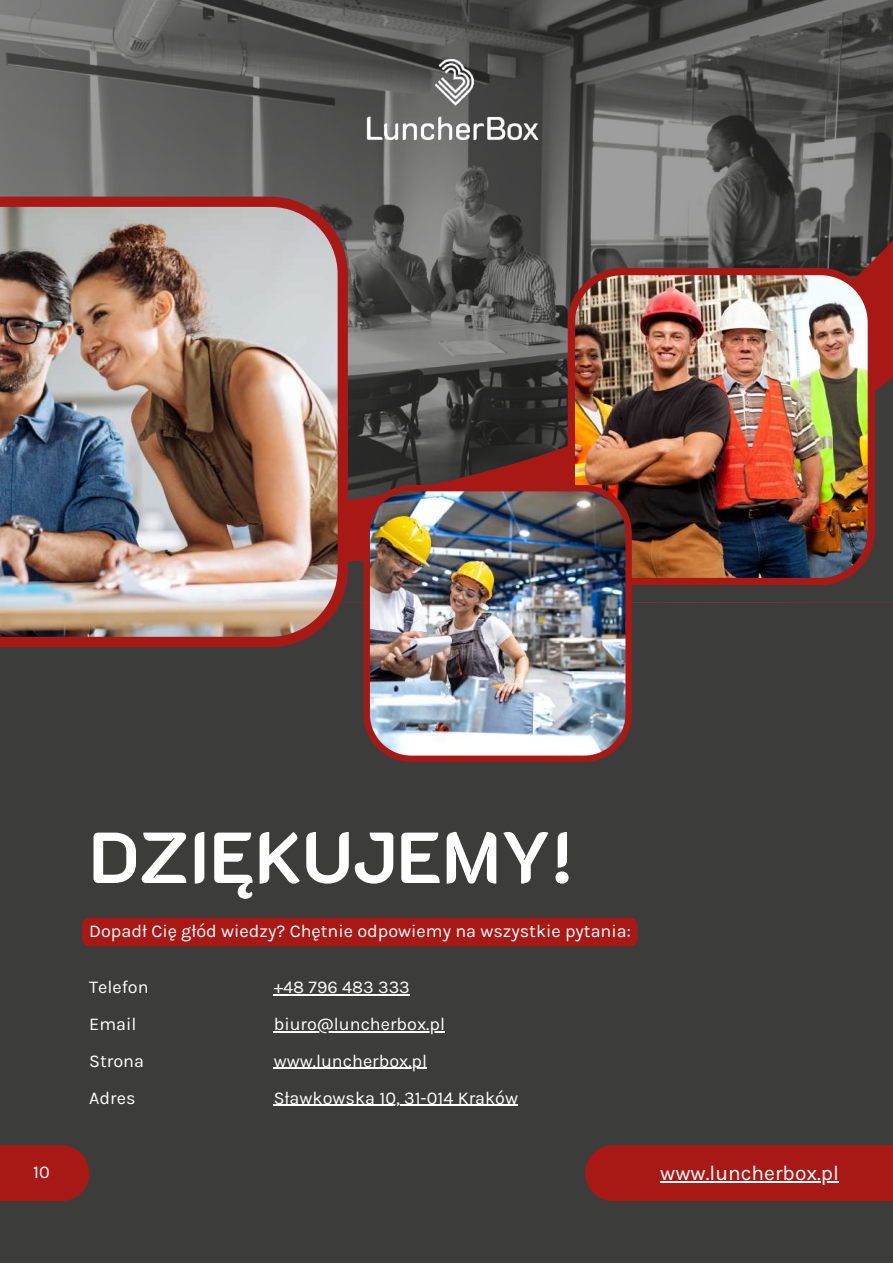
<style>
.page{position:relative;width:893px;height:1264px;background:#fff}
.page>*{position:absolute;margin:0;border:0;box-sizing:border-box;transform-origin:0 0}
.t1{font:700 72px "K2 D";color:#fff}
.t2{font:21px "Karla";color:#fff}
.t3{font:18px "Karla";color:#fff}
</style>
<div class="page">
<div style="left:0;top:0;width:892px;height:1262px;background:#3c3c3b"></div>
<img style="left:0;top:0;width:892px;height:169px">
<svg style="left:0;top:169px;width:892px;height:156px"></svg>
<svg style="left:348px;top:325px;width:544px;height:277px"></svg>
<img style="left:0;top:197px;width:348px;height:449px">
<img style="left:567px;top:268px;width:307px;height:317px">
<img style="left:363px;top:485px;width:268px;height:276px">
<div style="left:585px;top:1145px;width:307px;height:56px;background:#a81916"></div>
<img style="left:343px;top:35px;width:218px;height:129px">
<div style="left:82px;top:917px;width:555px;height:29px;background:#a81916;border-radius:7px"></div>
<hr style="left:274px;top:994px;width:136px;height:1px;background:#fff">
<hr style="left:274px;top:1031px;width:171px;height:1px;background:#fff">
<hr style="left:274px;top:1067px;width:153px;height:2px;background:#fff">
<hr style="left:274px;top:1104px;width:244px;height:1px;background:#fff">
<hr style="left:660px;top:1180px;width:179px;height:2px;background:#fff">
<div style="left:0;top:1145px;width:89px;height:56px;background:#a81916"></div>
<h1 class="t1" style="left:89px;top:807px;width:485px">DZIĘKUJEMY!</h1>
<p class="t3" style="left:89px;top:920px;width:543px">Dopadł Cię głód wiedzy? Chętnie odpowiemy na wszystkie pytania:</p>
<p class="t3" style="left:274px;top:976px;width:138px">+48 796 483 333</p>
<p class="t3" style="left:89px;top:1013px;width:49px">Email</p>
<p class="t3" style="left:274px;top:1013px;width:173px">biuro@luncherbox.pl</p>
<p class="t3" style="left:89px;top:1050px;width:56px">Strona</p>
<p class="t3" style="left:274px;top:1050px;width:155px">www.luncherbox.pl</p>
<p class="t3" style="left:89px;top:1087px;width:48px">Adres</p>
<p class="t3" style="left:274px;top:1087px;width:246px">Sławkowska 10, 31-014 Kraków</p>
<p class="t3" style="left:89px;top:976px;width:61px">Telefon</p>
<p class="t3" style="left:33px;top:1161px;width:18px">10</p>
<p class="t2" style="left:660px;top:1160px;width:180px">www.luncherbox.pl</p>
</div>
